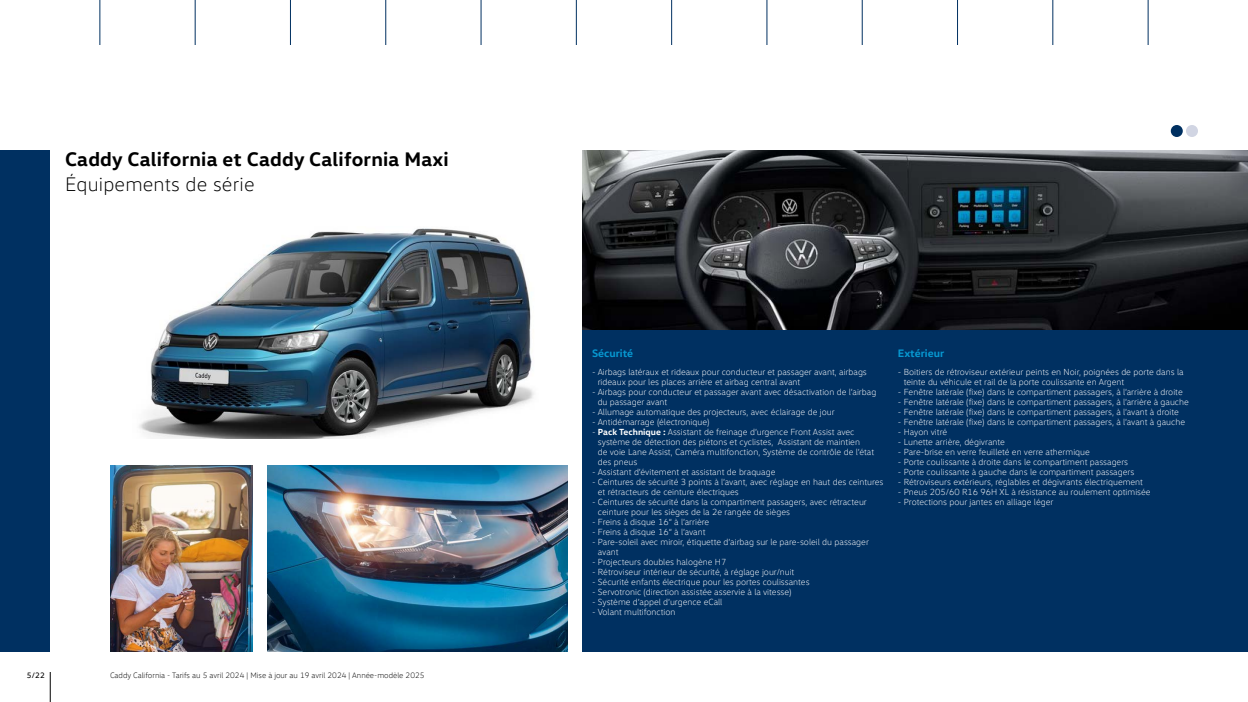
<style>
.page{position:relative;width:1248px;height:702px;background:#fff}
.page>*{position:absolute;margin:0;border:0;box-sizing:border-box;transform-origin:0 0}
.t1{font:700 20px "VW Head";letter-spacing:.01em;color:#000}
.t2{font:300 20px "VW Head";letter-spacing:.01em;color:#000}
.t3{font:700 11px "VW Head";color:#0798d1}
.t4{font:300 9px/10px "VW Head";color:#fff}
.t5{font:300 8px "VW Head";color:#000}
.t6{font:8px "VW Head";color:#000}
.s1{font-weight:700}
</style>
<div class="page">
<hr style="left:50px;top:672px;width:1px;height:30px;background:#000">
<div style="left:0;top:150px;width:50px;height:502px;background:#003061"></div>
<img style="left:139px;top:228px;width:395px;height:210px">
<div style="left:583px;top:150px;width:665px;height:502px;background:#003061"></div>
<img style="left:583px;top:150px;width:665px;height:180px">
<div style="left:1186px;top:125px;width:12px;height:12px;background:#d1d5e3;border-radius:50%"></div>
<div style="left:1171px;top:125px;width:12px;height:12px;background:#003061;border-radius:50%"></div>
<hr style="left:100px;top:0;width:1px;height:45px;background:#003061">
<hr style="left:195px;top:0;width:1px;height:45px;background:#003061">
<hr style="left:290px;top:0;width:1px;height:45px;background:#003061">
<hr style="left:386px;top:0;width:1px;height:45px;background:#003061">
<hr style="left:481px;top:0;width:1px;height:45px;background:#003061">
<hr style="left:576px;top:0;width:1px;height:45px;background:#003061">
<hr style="left:671px;top:0;width:1px;height:45px;background:#003061">
<hr style="left:767px;top:0;width:1px;height:45px;background:#003061">
<hr style="left:957px;top:0;width:1px;height:45px;background:#003061">
<hr style="left:862px;top:0;width:1px;height:45px;background:#003061">
<hr style="left:1053px;top:0;width:1px;height:45px;background:#003061">
<hr style="left:1148px;top:0;width:1px;height:45px;background:#003061">
<img style="left:110px;top:465px;width:143px;height:187px">
<img style="left:268px;top:465px;width:300px;height:187px">
<h1 class="t1" style="left:65px;top:146px;width:385px">Caddy California et Caddy California Maxi</h1>
<h1 class="t2" style="left:65px;top:172px;width:191px">Équipements de série</h1>
<p class="t6" style="left:27px;top:671px;width:20px">5/22</p>
<p class="t5" style="left:110px;top:671px;width:316px">Caddy California - Tarifs au 5 avril 2024 | Mise à jour au 19 avril 2024 | Année-modèle 2025</p>
<p class="t3" style="left:592px;top:346px;width:43px">Sécurité</p>
<p class="t4" style="left:598px;top:367px;width:271px;text-indent:-6px">- Airbags latéraux et rideaux pour conducteur et passager avant, airbags rideaux pour les places arrière et airbag central avant</p>
<p class="t4" style="left:598px;top:387px;width:280px;text-indent:-6px">- Airbags pour conducteur et passager avant avec désactivation de l’airbag du passager avant</p>
<p class="t4" style="left:592px;top:407px;width:244px">- Allumage automatique des projecteurs, avec éclairage de jour</p>
<p class="t4" style="left:592px;top:417px;width:119px">- Antidémarrage (électronique)</p>
<p class="t4" style="left:598px;top:427px;width:278px;text-indent:-6px">- <span class="s1">Pack Technique :</span> Assistant de freinage d’urgence Front Assist avec système de détection des piétons et cyclistes, Assistant de maintien<br>de voie Lane Assist, Caméra multifonction, Système de contrôle de l’état des pneus</p>
<p class="t4" style="left:592px;top:467px;width:185px">- Assistant d’évitement et assistant de braquage</p>
<p class="t4" style="left:598px;top:477px;width:287px;text-indent:-6px">- Ceintures de sécurité 3 points à l’avant, avec réglage en haut des ceintures et rétracteurs de ceinture électriques</p>
<p class="t4" style="left:598px;top:497px;width:270px;text-indent:-6px">- Ceintures de sécurité dans la compartiment passagers, avec rétracteur ceinture pour les sièges de la 2e rangée de sièges</p>
<p class="t4" style="left:592px;top:517px;width:119px">- Freins à disque 16“ à l’arrière</p>
<p class="t4" style="left:592px;top:527px;width:115px">- Freins à disque 16“ à l’avant</p>
<p class="t4" style="left:598px;top:537px;width:273px;text-indent:-6px">- Pare-soleil avec miroir, étiquette d’airbag sur le pare-soleil du passager avant</p>
<p class="t4" style="left:592px;top:557px;width:136px">- Projecteurs doubles halogène H7</p>
<p class="t4" style="left:592px;top:567px;width:204px">- Rétroviseur intérieur de sécurité, à réglage jour/nuit</p>
<p class="t4" style="left:592px;top:577px;width:219px">- Sécurité enfants électrique pour les portes coulissantes</p>
<p class="t4" style="left:592px;top:587px;width:201px">- Servotronic (direction assistée asservie à la vitesse)</p>
<p class="t4" style="left:592px;top:597px;width:132px">- Système d’appel d’urgence eCall</p>
<p class="t4" style="left:592px;top:607px;width:85px">- Volant multifonction</p>
<p class="t3" style="left:898px;top:346px;width:48px">Extérieur</p>
<p class="t4" style="left:904px;top:367px;width:281px;text-indent:-6px">- Boitiers de rétroviseur extérieur peints en Noir, poignées de porte dans la teinte du véhicule et rail de la porte coulissante en Argent</p>
<p class="t4" style="left:898px;top:387px;width:286px">- Fenêtre latérale (fixe) dans le compartiment passagers, à l’arrière à droite</p>
<p class="t4" style="left:898px;top:397px;width:293px">- Fenêtre latérale (fixe) dans le compartiment passagers, à l’arrière à gauche</p>
<p class="t4" style="left:898px;top:407px;width:283px">- Fenêtre latérale (fixe) dans le compartiment passagers, à l’avant à droite</p>
<p class="t4" style="left:898px;top:417px;width:289px">- Fenêtre latérale (fixe) dans le compartiment passagers, à l’avant à gauche</p>
<p class="t4" style="left:898px;top:427px;width:51px">- Hayon vitré</p>
<p class="t4" style="left:898px;top:437px;width:109px">- Lunette arrière, dégivrante</p>
<p class="t4" style="left:898px;top:447px;width:194px">- Pare-brise en verre feuilleté en verre athermique</p>
<p class="t4" style="left:898px;top:457px;width:232px">- Porte coulissante à droite dans le compartiment passagers</p>
<p class="t4" style="left:898px;top:467px;width:238px">- Porte coulissante à gauche dans le compartiment passagers</p>
<p class="t4" style="left:898px;top:477px;width:247px">- Rétroviseurs extérieurs, réglables et dégivrants électriquement</p>
<p class="t4" style="left:898px;top:487px;width:254px">- Pneus 205/60 R16 96H XL à résistance au roulement optimisée</p>
<p class="t4" style="left:898px;top:497px;width:157px">- Protections pour jantes en alliage léger</p>
</div>
